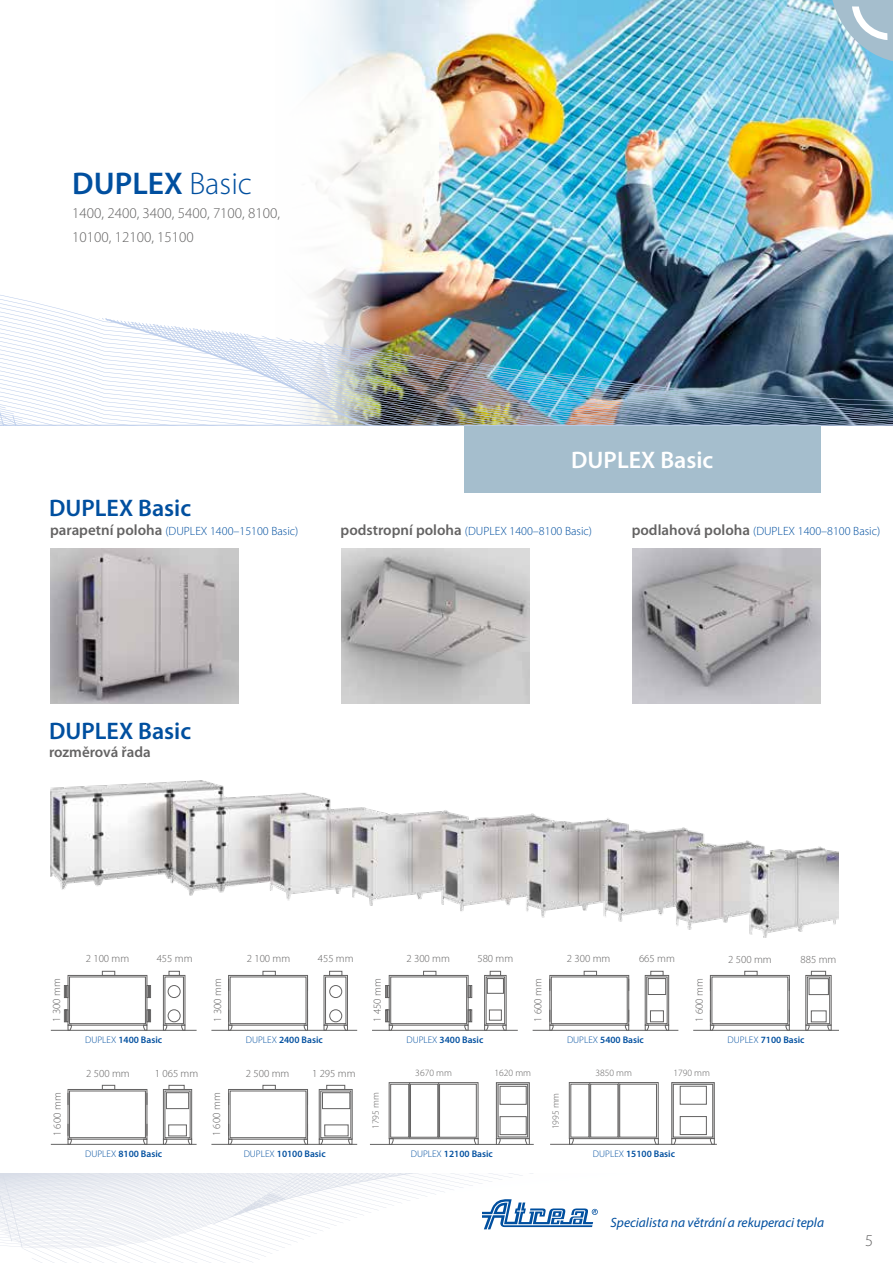
<style>
.page{position:relative;width:893px;height:1263px;background:#fff}
.page>*{position:absolute;margin:0;border:0;box-sizing:border-box;transform-origin:0 0}
.t1{font:600 31.5px "Myriad Pro";color:#004f9f}
.t2{font:600 24px "Myriad Pro";color:#004f9f}
.t3{font:600 24px "Myriad Pro";color:#fff}
.t4{font:300 16.5px "Myriad Pro";color:#646363}
.t5{font:300 15px/24px "Myriad Pro";color:#646363}
.t6{font:600 15px "Myriad Pro";letter-spacing:-.005em;color:#646363}
.t7{font:italic 13.5px "Myriad Pro";color:#004f9f}
.t8{font:300 12px "Myriad Pro";color:#004f9f}
.t9{font:300 10.8px "Myriad Pro";color:#646363}
.t10{font:600 9.6px "Myriad Pro";color:#004f9f}
.t11{font:300 9.6px "Myriad Pro";color:#646363}
.s1{font-weight:300}
.s2{font-weight:600;font-size:15px;color:#646363}
</style>
<div class="page">
<img style="left:315px;top:0;width:578px;height:228px">
<hr style="left:51px;top:1030px;width:146px;height:1px;background:#646363">
<svg style="left:64px;top:971px;width:121px;height:60px"></svg>
<hr style="left:51px;top:1144px;width:146px;height:1px;background:#646363">
<svg style="left:68px;top:1085px;width:124px;height:60px"></svg>
<div style="left:166px;top:1092px;width:23px;height:17px;border:1px solid #646363"></div>
<div style="left:168px;top:1125px;width:19px;height:11px;border:1px solid #646363"></div>
<hr style="left:693px;top:1030px;width:146px;height:1px;background:#646363">
<svg style="left:710px;top:971px;width:121px;height:60px"></svg>
<div style="left:809px;top:978px;width:20px;height:17px;border:1px solid #646363"></div>
<hr style="left:211px;top:1144px;width:146px;height:1px;background:#646363">
<svg style="left:228px;top:1085px;width:124px;height:60px"></svg>
<div style="left:322px;top:1092px;width:28px;height:17px;border:1px solid #646363"></div>
<hr style="left:533px;top:1030px;width:145px;height:1px;background:#646363">
<svg style="left:549px;top:971px;width:120px;height:60px"></svg>
<div style="left:648px;top:978px;width:18px;height:17px;border:1px solid #646363"></div>
<div style="left:650px;top:1010px;width:14px;height:12px;border:1px solid #646363"></div>
<hr style="left:372px;top:1030px;width:146px;height:1px;background:#646363">
<svg style="left:385px;top:971px;width:121px;height:60px"></svg>
<div style="left:487px;top:978px;width:17px;height:15px;border:1px solid #646363"></div>
<div style="left:489px;top:1010px;width:13px;height:10px;border:1px solid #646363"></div>
<hr style="left:211px;top:1030px;width:146px;height:1px;background:#646363">
<svg style="left:228px;top:971px;width:120px;height:60px"></svg>
<img style="left:0;top:228px;width:893px;height:197px">
<div style="left:464px;top:425px;width:357px;height:68px;background:#a5becd"></div>
<hr style="left:0;top:425px;width:893px;height:1px;background:#bccdeb">
<svg style="left:830px;top:0;width:63px;height:63px;background:#a5c8d9"></svg>
<svg style="left:0;top:1174px;width:598px;height:89px"></svg>
<img style="left:51px;top:548px;width:188px;height:155px">
<img style="left:342px;top:548px;width:188px;height:155px">
<img style="left:632px;top:548px;width:188px;height:155px">
<div style="left:389px;top:1082px;width:89px;height:57px;border:1px solid #646363"></div>
<svg style="left:389px;top:1138px;width:89px;height:6px"></svg>
<hr style="left:370px;top:1144px;width:164px;height:1px;background:#646363">
<svg style="left:496px;top:1082px;width:33px;height:2px"></svg>
<svg style="left:496px;top:1084px;width:34px;height:61px"></svg>
<div style="left:500px;top:1086px;width:26px;height:18px;border:1px solid #646363"></div>
<div style="left:391px;top:1084px;width:18px;height:53px;border:1px solid #646363"></div>
<div style="left:410px;top:1084px;width:28px;height:53px;border:1px solid #646363"></div>
<div style="left:439px;top:1084px;width:37px;height:53px;border:1px solid #646363"></div>
<div style="left:500px;top:1116px;width:26px;height:19px;border:1px solid #646363"></div>
<hr style="left:409px;top:1082px;width:1px;height:56px;background:#646363">
<hr style="left:438px;top:1082px;width:1px;height:56px;background:#646363">
<svg style="left:672px;top:1082px;width:42px;height:57px"></svg>
<div style="left:673px;top:1084px;width:40px;height:53px;background:#fff;border:1px solid #646363"></div>
<div style="left:569px;top:1082px;width:89px;height:57px;border:1px solid #646363"></div>
<svg style="left:569px;top:1138px;width:90px;height:6px"></svg>
<hr style="left:550px;top:1144px;width:167px;height:1px;background:#646363">
<div style="left:680px;top:1086px;width:26px;height:18px;background:#fff;border:1px solid #646363"></div>
<div style="left:590px;top:1084px;width:28px;height:53px;border:1px solid #646363"></div>
<div style="left:620px;top:1084px;width:37px;height:53px;border:1px solid #646363"></div>
<div style="left:680px;top:1116px;width:26px;height:19px;background:#fff;border:1px solid #646363"></div>
<hr style="left:589px;top:1082px;width:1px;height:56px;background:#646363">
<hr style="left:619px;top:1082px;width:1px;height:56px;background:#646363">
<svg style="left:710px;top:1138px;width:5px;height:6px"></svg>
<svg style="left:671px;top:1138px;width:5px;height:7px"></svg>
<img style="left:50px;top:781px;width:789px;height:156px">
<h1 class="t1" style="left:72px;top:166px;width:181px">DUPLEX <span class="s1">Basic</span></h1>
<h3 class="t5" style="left:72px;top:201px;width:209px">1400, 2400, 3400, 5400, 7100, 8100,<br>10100, 12100, 15100</h3>
<h2 class="t3" style="left:571px;top:447px;width:144px">DUPLEX Basic</h2>
<h2 class="t2" style="left:49px;top:495px;width:144px">DUPLEX Basic</h2>
<p class="t8" style="left:50px;top:524px;width:250px"><span class="s2">parapetní poloha</span> (DUPLEX 1400–15100 Basic)</p>
<p class="t8" style="left:341px;top:524px;width:253px"><span class="s2">podstropní poloha</span> (DUPLEX 1400–8100 Basic)</p>
<p class="t8" style="left:632px;top:524px;width:250px"><span class="s2">podlahová poloha</span> (DUPLEX 1400–8100 Basic)</p>
<h2 class="t2" style="left:49px;top:718px;width:144px">DUPLEX Basic</h2>
<h3 class="t6" style="left:49px;top:744px;width:103px">rozměrová řada</h3>
<p class="t9" style="left:51px;top:1022px;width:45px;rotate:-90deg">1 300 mm</p>
<p class="t9" style="left:51px;top:1136px;width:45px;rotate:-90deg">1 600 mm</p>
<p class="t9" style="left:86px;top:953px;width:45px">2 100 mm</p>
<p class="t9" style="left:157px;top:953px;width:37px">455 mm</p>
<p class="t9" style="left:247px;top:953px;width:45px">2 100 mm</p>
<p class="t9" style="left:318px;top:953px;width:37px">455 mm</p>
<p class="t9" style="left:406px;top:953px;width:45px">2 300 mm</p>
<p class="t9" style="left:477px;top:953px;width:37px">580 mm</p>
<p class="t9" style="left:567px;top:953px;width:45px">2 300 mm</p>
<p class="t9" style="left:639px;top:953px;width:37px">665 mm</p>
<p class="t9" style="left:728px;top:953px;width:45px">2 500 mm</p>
<p class="t9" style="left:800px;top:953px;width:37px">885 mm</p>
<p class="t9" style="left:212px;top:1022px;width:45px;rotate:-90deg">1 300 mm</p>
<p class="t9" style="left:371px;top:1022px;width:45px;rotate:-90deg">1 450 mm</p>
<p class="t9" style="left:532px;top:1022px;width:45px;rotate:-90deg">1 600 mm</p>
<p class="t9" style="left:693px;top:1022px;width:45px;rotate:-90deg">1 600 mm</p>
<p class="t10" style="left:85px;top:1034px;width:78px"><span class="s1">DUPLEX</span> 1400 Basic</p>
<p class="t9" style="left:86px;top:1067px;width:45px">2 500 mm</p>
<p class="t9" style="left:155px;top:1067px;width:45px">1 065 mm</p>
<p class="t9" style="left:211px;top:1136px;width:45px;rotate:-90deg">1 600 mm</p>
<p class="t10" style="left:246px;top:1034px;width:78px"><span class="s1">DUPLEX</span> 2400 Basic</p>
<p class="t10" style="left:406px;top:1034px;width:78px"><span class="s1">DUPLEX</span> 3400 Basic</p>
<p class="t10" style="left:567px;top:1034px;width:78px"><span class="s1">DUPLEX</span> 5400 Basic</p>
<p class="t10" style="left:728px;top:1034px;width:78px"><span class="s1">DUPLEX</span> 7100 Basic</p>
<p class="t11" style="left:595px;top:1067px;width:38px">3850 mm</p>
<p class="t11" style="left:673px;top:1067px;width:38px">1790 mm</p>
<p class="t11" style="left:550px;top:1129px;width:38px;rotate:-90deg">1995 mm</p>
<p class="t11" style="left:415px;top:1067px;width:38px">3670 mm</p>
<p class="t11" style="left:495px;top:1067px;width:38px">1620 mm</p>
<p class="t9" style="left:246px;top:1067px;width:45px">2 500 mm</p>
<p class="t9" style="left:312px;top:1067px;width:45px">1 295 mm</p>
<p class="t11" style="left:370px;top:1129px;width:38px;rotate:-90deg">1795 mm</p>
<p class="t10" style="left:85px;top:1148px;width:78px"><span class="s1">DUPLEX</span> 8100 Basic</p>
<p class="t10" style="left:244px;top:1148px;width:84px"><span class="s1">DUPLEX</span> 10100 Basic</p>
<p class="t10" style="left:411px;top:1148px;width:84px"><span class="s1">DUPLEX</span> 12100 Basic</p>
<p class="t10" style="left:593px;top:1148px;width:84px"><span class="s1">DUPLEX</span> 15100 Basic</p>
<h3 class="t7" style="left:611px;top:1215px;width:215px">Specialista na větrání a rekuperaci tepla</h3>
<h3 class="t4" style="left:865px;top:1231px;width:10px">5</h3>
</div>
